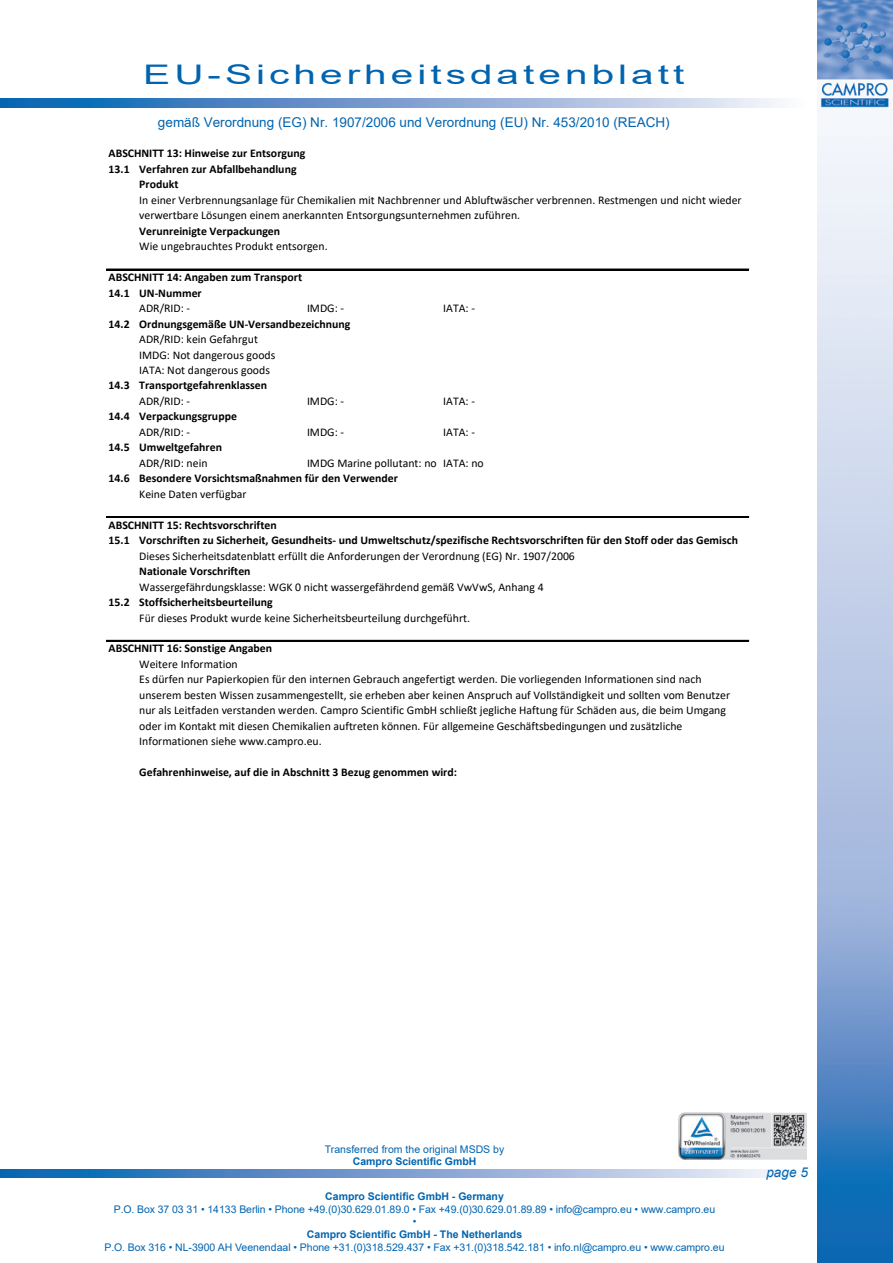
<style>
.page{position:relative;width:893px;height:1263px;background:#fff}
.page>*{position:absolute;margin:0;border:0;box-sizing:border-box;transform-origin:0 0}
.t1{font:27px "Arial";letter-spacing:.1em;color:#0164b0;scale:1.5 1}
.t2{font:13.5px "Arial";color:#0164b0}
.t3{font:italic 13.5px "Arial";color:#0164b0}
.t4{font:11.85px/15.5px "Calibri";color:#000}
.t5{font:700 11.85px/15.5px "Calibri";color:#000}
.t6{font:10.5px/12.6px "Arial";letter-spacing:-.01em;color:#0164b0;text-align:center}
.t7{font:700 10.5px "Arial";color:#0164b0}
.s1{font-weight:700}
.s2{font-weight:400}
</style>
<div class="page">
<svg style="left:0;top:1169px;width:780px;height:9px"></svg>
<img style="left:817px;top:0;width:76px;height:1263px">
<img style="left:678px;top:1112px;width:128px;height:48px">
<svg style="left:0;top:99px;width:780px;height:8px"></svg>
<hr style="left:106px;top:269px;width:643px;height:1px;background:#000">
<hr style="left:106px;top:516px;width:643px;height:2px;background:#000">
<hr style="left:106px;top:640px;width:643px;height:1px;background:#000">
<h1 class="t1" style="left:143px;top:56px;width:362px">EU-Sicherheitsdatenblatt</h1>
<p class="t2" style="left:158px;top:113px;width:513px">gemäß Verordnung (EG) Nr. 1907/2006 und Verordnung (EU) Nr. 453/2010 (REACH)</p>
<p class="t5" style="left:109px;top:146px;width:198px">ABSCHNITT 13: Hinweise zur Entsorgung</p>
<p class="t5" style="left:109px;top:161px;width:190px">13.1 Verfahren zur Abfallbehandlung</p>
<p class="t5" style="left:139px;top:177px;width:41px">Produkt</p>
<p class="t4" style="left:139px;top:223px;width:190px"><span class="s1">Verunreinigte Verpackungen<br></span>Wie ungebrauchtes Produkt entsorgen.</p>
<p class="t5" style="left:109px;top:269px;width:195px">ABSCHNITT 14: Angaben zum Transport</p>
<p class="t5" style="left:109px;top:285px;width:95px">14.1 UN-Nummer</p>
<p class="t4" style="left:139px;top:300px;width:52px">ADR/RID: -</p>
<p class="t4" style="left:307px;top:300px;width:39px">IMDG: -</p>
<p class="t4" style="left:443px;top:300px;width:33px">IATA: -</p>
<p class="t5" style="left:109px;top:316px;width:243px">14.2 Ordnungsgemäße UN-Versandbezeichnung</p>
<p class="t4" style="left:139px;top:192px;width:604px">In einer Verbrennungsanlage für Chemikalien mit Nachbrenner und Abluftwäscher verbrennen. Restmengen und nicht wieder verwertbare Lösungen einem anerkannten Entsorgungsunternehmen zuführen.</p>
<p class="t4" style="left:139px;top:331px;width:120px">ADR/RID: kein Gefahrgut</p>
<p class="t4" style="left:139px;top:347px;width:138px">IMDG: Not dangerous goods</p>
<p class="t4" style="left:139px;top:362px;width:132px">IATA: Not dangerous goods</p>
<p class="t5" style="left:139px;top:378px;width:129px;text-indent:-31px">14.3 Transportgefahrenklassen<br><span class="s2">ADR/RID: -</span></p>
<p class="t5" style="left:139px;top:409px;width:99px;text-indent:-31px">14.4 Verpackungsgruppe<br><span class="s2">ADR/RID: -</span></p>
<p class="t4" style="left:307px;top:393px;width:39px">IMDG: -</p>
<p class="t4" style="left:443px;top:393px;width:33px">IATA: -</p>
<p class="t4" style="left:307px;top:424px;width:39px">IMDG: -</p>
<p class="t4" style="left:443px;top:424px;width:33px">IATA: -</p>
<p class="t5" style="left:139px;top:439px;width:84px;text-indent:-31px">14.5 Umweltgefahren<br><span class="s2">ADR/RID: nein</span></p>
<p class="t5" style="left:109px;top:455px;width:377px;text-indent:198px"><span class="s2">IMDG Marine pollutant: no IATA: no<br></span>14.6 Besondere Vorsichtsmaßnahmen für den Verwender</p>
<p class="t5" style="left:109px;top:517px;width:170px">ABSCHNITT 15: Rechtsvorschriften</p>
<p class="t5" style="left:109px;top:532px;width:631px">15.1 Vorschriften zu Sicherheit, Gesundheits- und Umweltschutz/spezifische Rechtsvorschriften für den Stoff oder das Gemisch</p>
<p class="t4" style="left:139px;top:548px;width:437px">Dieses Sicherheitsdatenblatt erfüllt die Anforderungen der Verordnung (EG) Nr. 1907/2006</p>
<p class="t5" style="left:139px;top:563px;width:113px">Nationale Vorschriften</p>
<p class="t4" style="left:139px;top:579px;width:406px">Wassergefährdungsklasse: WGK 0 nicht wassergefährdend gemäß VwVwS, Anhang 4</p>
<p class="t5" style="left:109px;top:594px;width:166px">15.2 Stoffsicherheitsbeurteilung</p>
<p class="t4" style="left:139px;top:609px;width:332px">Für dieses Produkt wurde keine Sicherheitsbeurteilung durchgeführt.</p>
<p class="t5" style="left:109px;top:641px;width:165px">ABSCHNITT 16: Sonstige Angaben</p>
<p class="t4" style="left:139px;top:486px;width:109px">Keine Daten verfügbar</p>
<p class="t4" style="left:139px;top:656px;width:592px">Weitere Information<br>Es dürfen nur Papierkopien für den internen Gebrauch angefertigt werden. Die vorliegenden Informationen sind nach unserem besten Wissen zusammengestellt, sie erheben aber keinen Anspruch auf Vollständigkeit und sollten vom Benutzer nur als Leitfaden verstanden werden. Campro Scientific GmbH schließt jegliche Haftung für Schäden aus, die beim Umgang oder im Kontakt mit diesen Chemikalien auftreten können. Für allgemeine Geschäftsbedingungen und zusätzliche Informationen siehe www.campro.eu.</p>
<p class="t5" style="left:139px;top:764px;width:319px">Gefahrenhinweise, auf die in Abschnitt 3 Bezug genommen wird:</p>
<p class="t6" style="left:325px;top:1143px;width:181px">Transferred from the original MSDS by</p>
<p class="t7" style="left:353px;top:1154px;width:125px">Campro Scientific GmbH</p>
<p class="t7" style="left:325px;top:1189px;width:180px">Campro Scientific GmbH - Germany</p>
<p class="t6" style="left:114px;top:1203px;width:603px">P.O. Box 37 03 31 • 14133 Berlin • Phone +49.(0)30.629.01.89.0 • Fax +49.(0)30.629.01.89.89 • info@campro.eu • www.campro.eu •</p>
<p class="t7" style="left:307px;top:1227px;width:217px">Campro Scientific GmbH - The Netherlands</p>
<p class="t6" style="left:104px;top:1240px;width:622px">P.O. Box 316 • NL-3900 AH Veenendaal • Phone +31.(0)318.529.437 • Fax +31.(0)318.542.181 • info.nl@campro.eu • www.campro.eu</p>
<p class="t3" style="left:766px;top:1164px;width:43px">page 5</p>
</div>
